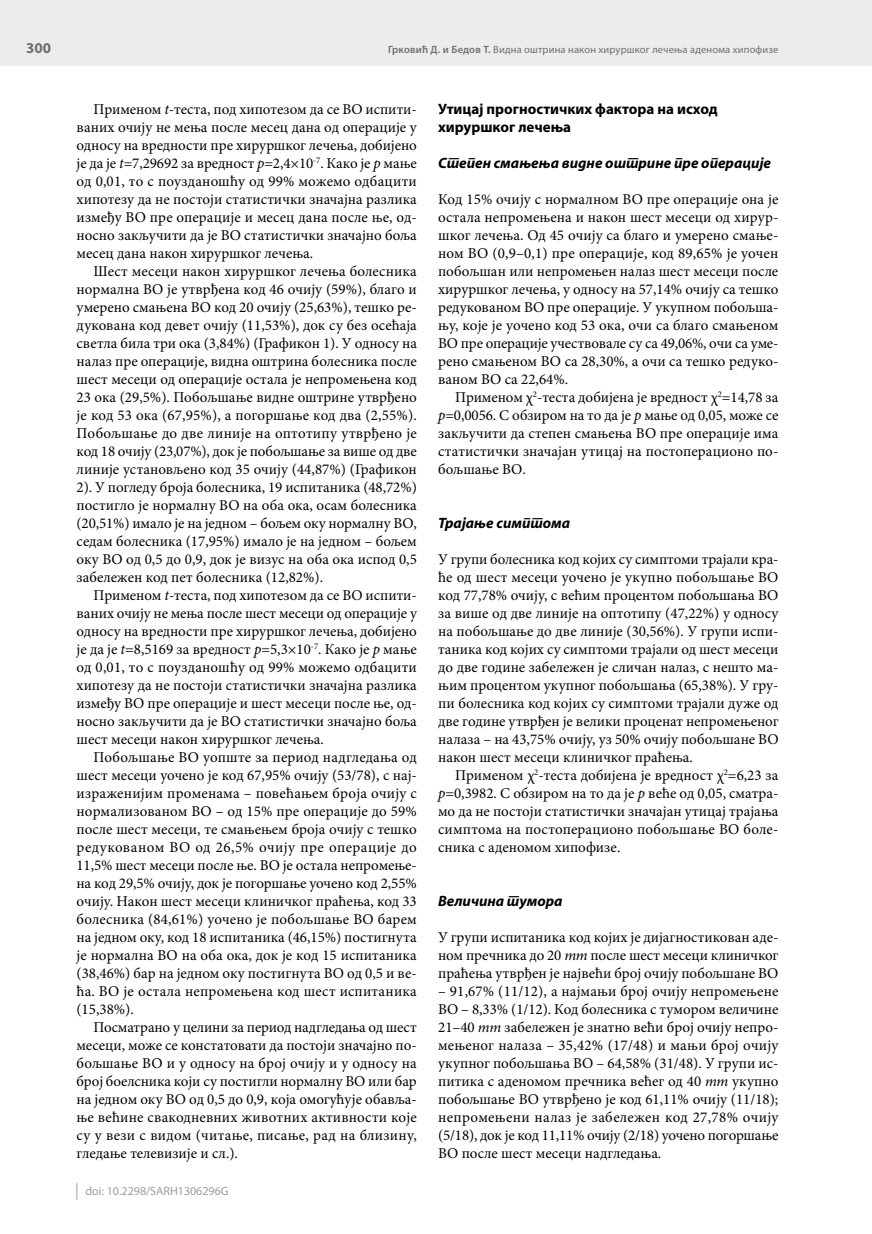
<style>
.page{position:relative;width:872px;height:1234px;background:#fff}
.page>*{position:absolute;margin:0;border:0;box-sizing:border-box;transform-origin:0 0}
.t1{font:15px/18px "Minion Pro";color:#000;text-align:justify}
.t2{font:italic 700 15px "Myriad Pro";color:#000}
.t3{font:700 15px/18px "Myriad Pro";color:#000}
.t4{font:700 15px "Myriad Pro";color:#6f6f6e}
.t5{font:12px "Myriad Pro";color:#9c9d9d}
.t6{font:10.5px "Myriad Pro";letter-spacing:.015em;color:#6f6f6e}
.s1{font-weight:600}
.s2{font-style:italic}
</style>
<div class="page">
<div style="left:0;top:0;width:872px;height:66px;background:#ececed"></div>
<svg style="left:77px;top:1183px;width:1px;height:16px"></svg>
<p class="t4" style="left:26px;top:40px;width:26px">300</p>
<p class="t6" style="left:388px;top:44px;width:392px"><span class="s1">Грковић Д. и Бедов Т.</span> Видна оштрина након хируршког лечења аденома хипофизе</p>
<p class="t1" style="left:77px;top:100px;width:342px;text-indent:17px">Применом <span class="s2">t</span>-теста, под хипотезом да се ВО испити&shy;ваних очију не мења после месец дана од операције у односу на вредности пре хируршког лечења, добијено је да је <span class="s2">t</span>=7,29692 за вредност <span class="s2">p</span>=2,4×10<sup>-7</sup>. Како је <span class="s2">p</span> мање од 0,01, то с поузданошћу од 99% можемо одбацити хипотезу да не постоји статистички значајна разлика између ВО пре операције и месец дана после ње, од&shy;носно закључити да је ВО статистички значајно боља месец дана након хируршког лечења.</p>
<p class="t1" style="left:77px;top:262px;width:342px;text-indent:17px">Шест месеци након хируршког лечења болесника нормална ВО је утврђена код 46 очију (59%), благо и умерено смањена ВО код 20 очију (25,63%), тешко ре&shy;дукована код девет очију (11,53%), док су без осећаја светла била три ока (3,84%) (Графикон 1). У односу на налаз пре операције, видна оштрина болесника после шест месеци од операције остала је непромењена код 23 ока (29,5%). Побољшање видне оштрине утврђено је код 53 ока (67,95%), а погоршање код два (2,55%).<br>Побољшање до две линије на оптотипу утврђено је код 18 очију (23,07%), док је побољшање за више од две линије установљено код 35 очију (44,87%) (Графикон 2). У погледу броја болесника, 19 испитаника (48,72%) постигло је нормалну ВО на оба ока, осам болесника (20,51%) имало је на једном – бољем оку нормалну ВО, седам болесника (17,95%) имало је на једном – бољем оку ВО од 0,5 до 0,9, док је визус на оба ока испод 0,5 забележен код пет болесника (12,82%).</p>
<p class="t1" style="left:77px;top:586px;width:342px;text-indent:17px">Применом <span class="s2">t</span>-теста, под хипотезом да се ВО испити&shy;ваних очију не мења после шест месеци од операције у односу на вредности пре хируршког лечења, добијено је да је <span class="s2">t</span>=8,5169 за вредност <span class="s2">p</span>=5,3×10<sup>-7</sup>. Како је <span class="s2">p</span> мање од 0,01, то с поузданошћу од 99% можемо одбацити хипотезу да не постоји статистички значајна разлика између ВО пре операције и шест месеци после ње, од&shy;носно закључити да је ВО статистички значајно боља шест месеци након хируршког лечења.</p>
<p class="t1" style="left:76px;top:748px;width:342px;text-indent:17px">Побољшање ВО уопште за период надгледања од шест месеци уочено је код 67,95% очију (53/78), с нај&shy;израженијим променама – повећањем броја очију с нормализованом ВО – од 15% пре операције до 59% после шест месеци, те смањењем броја очију с тешко редукованом ВО од 26,5% очију пре операције до 11,5% шест месеци после ње. ВО је остала непромење&shy;на код 29,5% очију, док је погоршање уочено код 2,55% очију. Након шест месеци клиничког праћења, код 33 болесника (84,61%) уочено је побољшање ВО барем на једном оку, код 18 испитаника (46,15%) постигнута је нормална ВО на оба ока, док је код 15 испитаника (38,46%) бар на једном оку постигнута ВО од 0,5 и ве&shy;ћа. ВО је остала непромењена код шест испитаника (15,38%).</p>
<p class="t1" style="left:76px;top:1018px;width:342px;text-indent:17px">Посматрано у целини за период надгледања од шест месеци, може се констатовати да постоји значајно по&shy;бољшање ВО и у односу на број очију и у односу на број боелсника који су постигли нормалну ВО или бар на једном оку ВО од 0,5 до 0,9, која омогућује обавља&shy;ње већине свакодневних животних активности које су у вези с видом (читање, писање, рад на близину, гледање телевизије и сл.).</p>
<p class="t5" style="left:86px;top:1184px;width:145px">doi: 10.2298/SARH1306296G</p>
<p class="t3" style="left:438px;top:100px;width:281px">Утицај прогностичких фактора на исход хируршког лечења</p>
<p class="t2" style="left:438px;top:154px;width:334px">Степен смањења видне оштрине пре операције</p>
<p class="t1" style="left:438px;top:190px;width:342px">Код 15% очију с нормалном ВО пре операције она је остала непромењена и након шест месеци од хирур&shy;шког лечења. Од 45 очију са благо и умерено смање&shy;ном ВО (0,9–0,1) пре операције, код 89,65% је уочен побољшан или непромењен налаз шест месеци после хируршког лечења, у односу на 57,14% очију са тешко редукованом ВО пре операције. У укупном побољша&shy;њу, које је уочено код 53 ока, очи са благо смањеном ВО пре операције учествовале су са 49,06%, очи са уме&shy;рено смањеном ВО са 28,30%, а очи са тешко редуко&shy;ваном ВО са 22,64%.</p>
<p class="t1" style="left:438px;top:388px;width:342px;text-indent:17px">Применом χ<sup>2</sup>-теста добијена је вредност χ<sup>2</sup>=14,78 за <span class="s2">p</span>=0,0056. С обзиром на то да је <span class="s2">p</span> мање од 0,05, може се закључити да степен смањења ВО пре операције има статистички значајан утицај на постоперационо по&shy;бољшање ВО.</p>
<p class="t2" style="left:438px;top:514px;width:134px">Трајање симптома</p>
<p class="t1" style="left:438px;top:550px;width:342px">У групи болесника код којих су симптоми трајали кра&shy;ће од шест месеци уочено је укупно побољшање ВО код 77,78% очију, с већим процентом побољшања ВО за више од две линије на оптотипу (47,22%) у односу на побољшање до две линије (30,56%). У групи испи&shy;таника код којих су симптоми трајали од шест месеци до две године забележен је сличан налаз, с нешто ма&shy;њим процентом укупног побољшања (65,38%). У гру&shy;пи болесника код којих су симптоми трајали дуже од две године утврђен је велики проценат непромењеног налаза – на 43,75% очију, уз 50% очију побољшане ВО након шест месеци клиничког праћења.</p>
<p class="t1" style="left:438px;top:766px;width:342px;text-indent:17px">Применом χ<sup>2</sup>-теста добијена је вредност χ<sup>2</sup>=6,23 за <span class="s2">p</span>=0,3982. С обзиром на то да је <span class="s2">p</span> веће од 0,05, сматра&shy;мо да не постоји статистички значајан утицај трајања симптома на постоперационо побољшање ВО боле&shy;сника с аденомом хипофизе.</p>
<p class="t2" style="left:438px;top:892px;width:126px">Величина тумора</p>
<p class="t1" style="left:438px;top:928px;width:342px">У групи испитаника код којих је дијагностикован аде&shy;ном пречника до 20 <span class="s2">mm</span> после шест месеци клиничког праћења утврђен је највећи број очију побољшане ВО</p>
<p class="t1" style="left:438px;top:982px;width:342px">– 91,67% (11/12), а најмањи број очију непромењене ВО – 8,33% (1/12). Код болесника с тумором величине 21–40 <span class="s2">mm</span> забележен је знатно већи број очију непро&shy;мењеног налаза – 35,42% (17/48) и мањи број очију укупног побољшања ВО – 64,58% (31/48). У групи ис&shy;питика с аденомом пречника већег од 40 <span class="s2">mm</span> укупно побољшање ВО утврђено је код 61,11% очију (11/18); непромењени налаз је забележен код 27,78% очију (5/18), док је код 11,11% очију (2/18) уочено погоршање ВО после шест месеци надгледања.</p>
</div>
